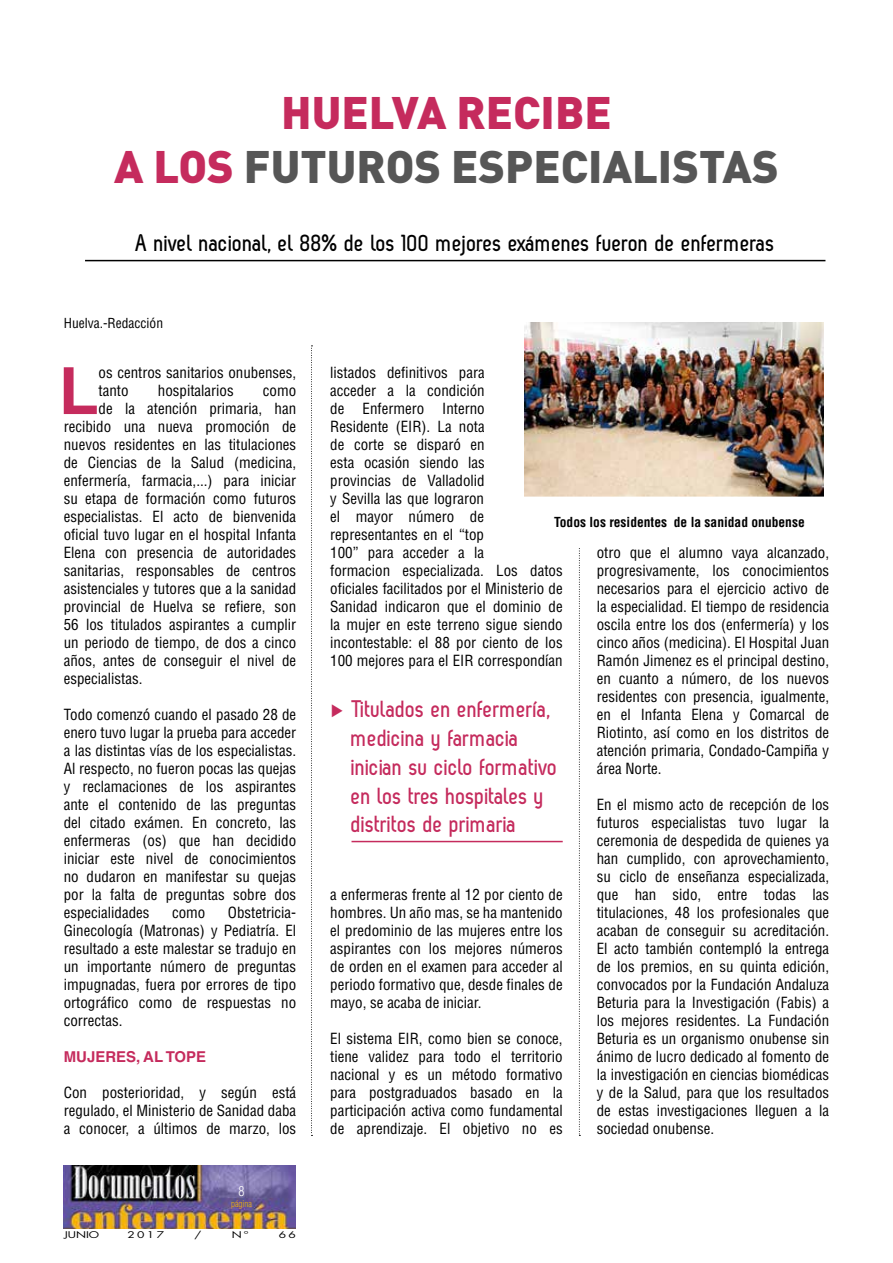
<style>
.page{position:relative;width:893px;height:1263px;background:#fff}
.page>*{position:absolute;margin:0;border:0;box-sizing:border-box;transform-origin:0 0}
.t1{font:700 65.1px "Helvetica LT Std";color:#c52b5d}
.t2{font:900 45px/54px "DIN Pro";color:#565656;text-align:center}
.t3{font:700 24px/28.8px "Zag";color:#c52b5d}
.t4{font:700 24px "Zag";color:#000}
.t5{font:condensed 15px/18px "Helvetica LT Std";color:#000;text-align:justify}
.t6{font:700 15px "Helvetica LT Std";color:#c52b5d}
.t7{font:700 condensed 13.5px "Helvetica LT Std";color:#000}
.t8{font:condensed 13.5px "Helvetica LT Std";color:#000}
.t9{font:300 condensed 13.5px "Helvetica LT Std";color:#fff}
.t10{font:9px "Futura Std";letter-spacing:.2em;color:#000;scale:1.33 1}
.t11{font:300 condensed 9px "Helvetica LT Std";color:#f6b309}
.s1{color:#c52b5d}
.s2{font-family:"ABC Display"}
</style>
<div class="page">
<img style="left:64px;top:1165px;width:231px;height:64px">
<svg style="left:311px;top:345px;width:1px;height:791px"></svg>
<svg style="left:579px;top:548px;width:1px;height:588px"></svg>
<hr style="left:351px;top:841px;width:212px;height:1px;background:#c52b5d">
<img style="left:524px;top:323px;width:300px;height:174px">
<hr style="left:85px;top:260px;width:740px;height:1px;background:#000">
<h2 class="t2" style="left:114px;top:84px;width:666px"><span class="s1">HUELVA RECIBE<br>A LOS</span> FUTUROS ESPECIALISTAS</h2>
<h3 class="t4" style="left:135px;top:230px;width:641px">A nivel nacional, el 88% de los 100 mejores exámenes fueron de enfermeras</h3>
<p class="t8" style="left:64px;top:314px;width:101px">Huelva.-Redacción</p>
<h1 class="t1" style="left:59px;top:351px;width:41px">L</h1>
<p class="t5" style="left:99px;top:363px;width:199px">os centros sanitarios onubenses, tanto</p>
<p class="t5" style="left:158px;top:381px;width:77px">hospitalarios</p>
<p class="t5" style="left:263px;top:381px;width:35px">como</p>
<p class="t5" style="left:99px;top:399px;width:199px">de la atención primaria, han</p>
<p class="t5" style="left:64px;top:417px;width:234px">recibido una nueva promoción de</p>
<p class="t5" style="left:64px;top:435px;width:234px">nuevos residentes en las titulaciones</p>
<p class="t5" style="left:64px;top:453px;width:234px">de Ciencias de la Salud (medicina,</p>
<p class="t5" style="left:64px;top:471px;width:234px">enfermería, farmacia,...) para iniciar</p>
<p class="t5" style="left:64px;top:489px;width:234px">su etapa de formación como futuros</p>
<p class="t5" style="left:64px;top:507px;width:234px">especialistas. El acto de bienvenida</p>
<p class="t5" style="left:64px;top:525px;width:234px">oficial tuvo lugar en el hospital Infanta</p>
<p class="t5" style="left:64px;top:543px;width:234px">Elena con presencia de autoridades</p>
<p class="t5" style="left:64px;top:561px;width:234px">sanitarias, responsables de centros</p>
<p class="t5" style="left:64px;top:579px;width:234px">asistenciales y tutores que a la sanidad</p>
<p class="t5" style="left:64px;top:597px;width:234px">provincial de Huelva se refiere, son</p>
<p class="t5" style="left:64px;top:615px;width:234px">56 los titulados aspirantes a cumplir</p>
<p class="t5" style="left:64px;top:633px;width:234px">un periodo de tiempo, de dos a cinco</p>
<p class="t5" style="left:64px;top:651px;width:234px">años, antes de conseguir el nivel de</p>
<p class="t5" style="left:64px;top:669px;width:80px">especialistas.</p>
<p class="t5" style="left:64px;top:705px;width:234px">Todo comenzó cuando el pasado 28 de enero tuvo lugar la prueba para acceder a las distintas vías de los especialistas.<br>Al respecto, no fueron pocas las quejas y reclamaciones de los aspirantes ante el contenido de las preguntas del citado exámen. En concreto, las enfermeras (os) que han decidido iniciar este nivel de conocimientos no dudaron en manifestar su quejas por la falta de preguntas sobre dos especialidades</p>
<p class="t5" style="left:64px;top:903px;width:234px;text-indent:164px">Obstetricia-Ginecología (Matronas) y Pediatría. El resultado a este malestar se tradujo en un importante número de preguntas impugnadas, fuera por errores de tipo ortográfico como de respuestas no correctas.</p>
<p class="t6" style="left:64px;top:1048px;width:144px">MUJERES, AL TOPE</p>
<p class="t5" style="left:64px;top:1083px;width:234px">Con posterioridad, y según está regulado, el Ministerio de Sanidad daba a conocer, a últimos de marzo, los</p>
<p class="t5" style="left:172px;top:903px;width:35px">como</p>
<p class="t9" style="left:239px;top:1183px;width:7px">8</p>
<p class="t11" style="left:231px;top:1198px;width:22px">página</p>
<p class="t10" style="left:64px;top:1229px;width:28px">JUNIO</p>
<p class="t10" style="left:127px;top:1229px;width:29px">2017</p>
<p class="t10" style="left:195px;top:1229px;width:7px">/</p>
<p class="t10" style="left:232px;top:1229px;width:14px">Nº</p>
<p class="t10" style="left:279px;top:1229px;width:14px">66</p>
<p class="t5" style="left:330px;top:363px;width:234px;text-align:left">listados definitivos para<br>acceder a la condición<br>de Enfermero Interno<br>Residente (EIR). La nota<br>de corte se disparó en<br>esta ocasión siendo las<br>provincias de Valladolid<br>y Sevilla las que lograron<br>el mayor número de representantes en el “top<br>100” para acceder a la<br>formacion especializada. Los datos oficiales facilitados por el Ministerio de<br>Sanidad indicaron que el dominio de la mujer en este terreno sigue siendo incontestable: el 88 por ciento de los<br>100 mejores para el EIR correspondían</p>
<p class="t7" style="left:554px;top:513px;width:252px">Todos los residentes de la sanidad onubense</p>
<p class="t5" style="left:597px;top:543px;width:234px">otro que el alumno vaya alcanzado, progresivamente, los conocimientos necesarios para el ejercicio activo de la especialidad. El tiempo de residencia oscila entre los dos (enfermería) y los cinco años (medicina). El Hospital Juan Ramón Jimenez es el principal destino, en cuanto a número, de los nuevos residentes con presencia, igualmente, en el Infanta Elena y Comarcal de Riotinto, así como en los distritos de atención primaria, Condado-Campiña y área Norte.</p>
<p class="t5" style="left:597px;top:795px;width:234px">En el mismo acto de recepción de los futuros especialistas tuvo lugar la ceremonia de despedida de quienes ya han cumplido, con aprovechamiento, su ciclo de enseñanza especializada, que han sido, entre todas las titulaciones, 48 los profesionales que acaban de conseguir su acreditación.<br>El acto también contempló la entrega de los premios, en su quinta edición, convocados por la Fundación Andaluza Beturia para la Investigación (Fabis) a los mejores residentes. La Fundación Beturia es un organismo onubense sin ánimo de lucro dedicado al fomento de la investigación en ciencias biomédicas y de la Salud, para que los resultados de estas investigaciones lleguen a la sociedad onubense.</p>
<h3 class="t3" style="left:352px;top:694px;width:208px;text-indent:-21px"><span class="s2">∑</span> Titulados en enfermería, medicina y farmacia inician su ciclo formativo en los tres hospitales y distritos de primaria</h3>
<p class="t5" style="left:330px;top:885px;width:234px">a enfermeras frente al 12 por ciento de hombres. Un año mas, se ha mantenido el predominio de las mujeres entre los aspirantes con los mejores números de orden en el examen para acceder al periodo formativo que, desde finales de mayo, se acaba de iniciar.</p>
<p class="t5" style="left:330px;top:1029px;width:234px">El sistema EIR, como bien se conoce, tiene validez para todo el territorio nacional y es un método formativo para postgraduados basado en la participación activa como fundamental de aprendizaje. El objetivo no es</p>
</div>
